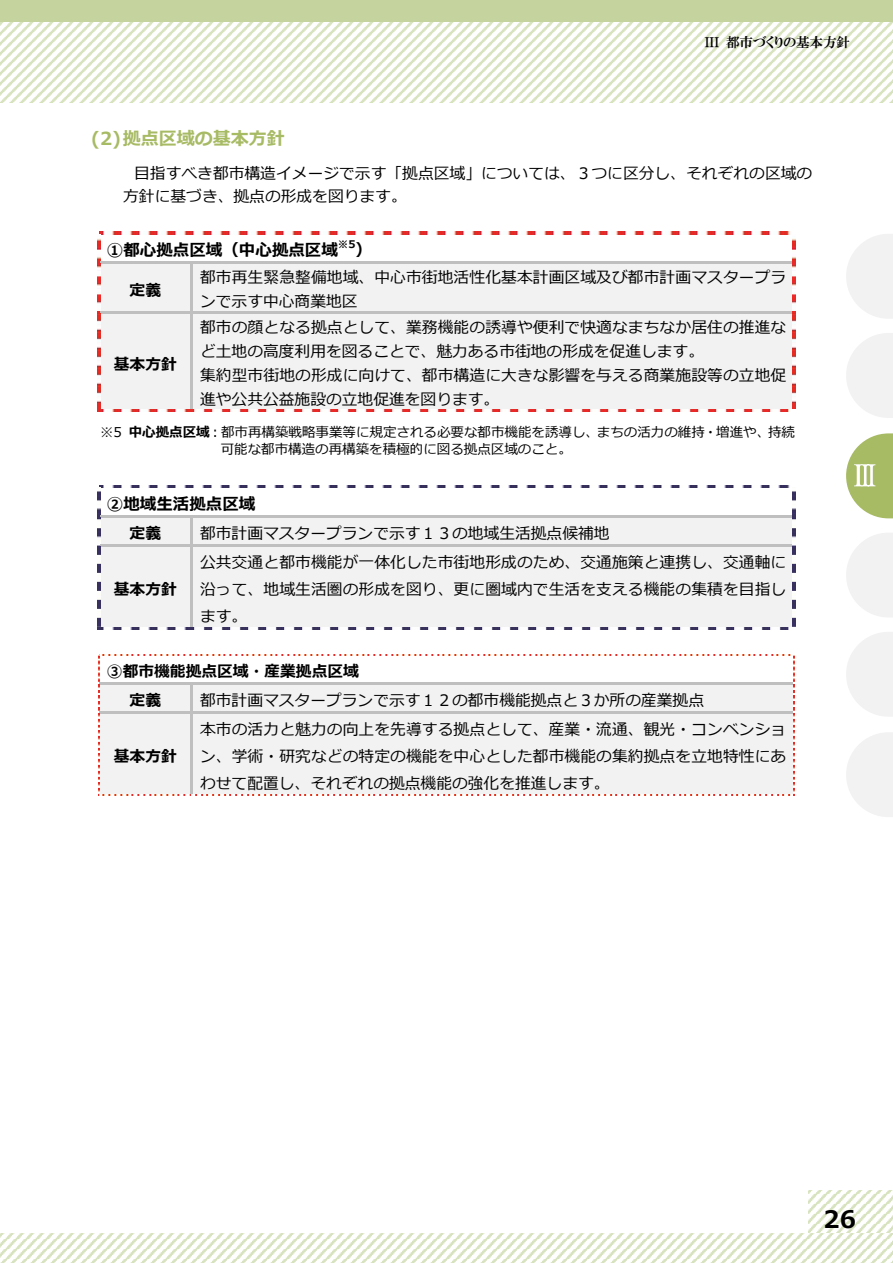
<style>
.page{position:relative;width:893px;height:1263px;background:#fff}
.page>*{position:absolute;margin:0;border:0;box-sizing:border-box;transform-origin:0 0}
.t1{font:700 24px "Meiryo";color:#000}
.t2{font:700 18px "Meiryo";color:#a7ba64}
.t3{font:700 16.5px "Meiryo";color:#000}
.t4{font:15.75px/24px "Meiryo";color:#000}
.t5{font:700 15.75px/29.2px "Meiryo";color:#000}
.t6{font:13.5px/16.5px "Meiryo";color:#000}
.t7{font:13.5px "HGP Mincho E";color:#000}
.t8{font:700 10.5px "Meiryo";color:#000}
.s1{font-weight:700}
</style>
<div class="page">
<svg style="left:808px;top:1191px;width:85px;height:42px"></svg>
<svg style="left:0;top:21px;width:893px;height:81px"></svg>
<svg style="left:0;top:1233px;width:893px;height:30px"></svg>
<svg style="left:846px;top:333px;width:47px;height:85px"></svg>
<svg style="left:846px;top:234px;width:47px;height:84px"></svg>
<svg style="left:846px;top:533px;width:47px;height:84px"></svg>
<svg style="left:846px;top:632px;width:47px;height:84px"></svg>
<svg style="left:846px;top:733px;width:47px;height:84px"></svg>
<svg style="left:846px;top:433px;width:47px;height:85px"></svg>
<div style="left:0;top:0;width:893px;height:21px;background:#c5d39f"></div>
<svg style="left:98px;top:232px;width:697px;height:180px"></svg>
<svg style="left:98px;top:486px;width:697px;height:144px"></svg>
<svg style="left:98px;top:654px;width:697px;height:142px"></svg>
<p class="t7" style="left:705px;top:35px;width:147px">III 都市づくりの基本方針</p>
<p class="t2" style="left:91px;top:126px;width:195px">(2)拠点区域の基本⽅針</p>
<p class="t4" style="left:123px;top:162px;width:690px;text-indent:11px">⽬指すべき都市構造イメージで⽰す「拠点区域」については、３つに区分し、それぞれの区域の⽅針に基づき、拠点の形成を図ります。</p>
<p class="t3" style="left:107px;top:238px;width:232px">①都⼼拠点区域（中⼼拠点区域</p>
<p class="t8" style="left:338px;top:237px;width:19px">※5</p>
<p class="t3" style="left:356px;top:238px;width:18px">）</p>
<p class="t5" style="left:130px;top:276px;width:33px">定義</p>
<p class="t4" style="left:200px;top:266px;width:588px">都市再⽣緊急整備地域、中⼼市街地活性化基本計画区域及び都市計画マスタープランで⽰す中⼼商業地区</p>
<p class="t5" style="left:114px;top:350px;width:64px">基本⽅針</p>
<p class="t4" style="left:200px;top:316px;width:588px">都市の顔となる拠点として、業務機能の誘導や便利で快適なまちなか居住の推進など⼟地の⾼度利⽤を図ることで、魅⼒ある市街地の形成を促進します。<br>集約型市街地の形成に向けて、都市構造に⼤きな影響を与える商業施設等の⽴地促進や公共公益施設の⽴地促進を図ります。</p>
<p class="t6" style="left:221px;top:425px;width:576px;text-indent:-121px">※5 <span class="s1">中⼼拠点区域</span>：都市再構築戦略事業等に規定される必要な都市機能を誘導し、まちの活⼒の維持・増進や、持続可能な都市構造の再構築を積極的に図る拠点区域のこと。</p>
<p class="t3" style="left:107px;top:492px;width:150px">②地域⽣活拠点区域</p>
<p class="t5" style="left:130px;top:519px;width:33px">定義</p>
<p class="t4" style="left:200px;top:522px;width:411px">都市計画マスタープランで⽰す１３の地域⽣活拠点候補地</p>
<p class="t5" style="left:114px;top:576px;width:64px">基本⽅針</p>
<p class="t4" style="left:200px;top:550px;width:588px;line-height:27px;text-align:justify">公共交通と都市機能が⼀体化した市街地形成のため、交通施策と連携し、交通軸に沿って、地域⽣活圏の形成を図り、更に圏域内で⽣活を⽀える機能の集積を⽬指します。</p>
<p class="t5" style="left:130px;top:657px;width:231px;text-indent:-23px">③都市機能拠点区域・産業拠点区域定義</p>
<p class="t4" style="left:200px;top:689px;width:506px">都市計画マスタープランで⽰す１２の都市機能拠点と３か所の産業拠点</p>
<p class="t5" style="left:114px;top:743px;width:64px">基本⽅針</p>
<p class="t4" style="left:200px;top:717px;width:588px;line-height:27px;text-align:justify">本市の活⼒と魅⼒の向上を先導する拠点として、産業・流通、観光・コンベンション、学術・研究などの特定の機能を中⼼とした都市機能の集約拠点を⽴地特性にあわせて配置し、それぞれの拠点機能の強化を推進します。</p>
<h1 class="t1" style="left:824px;top:1203px;width:34px">26</h1>
</div>
